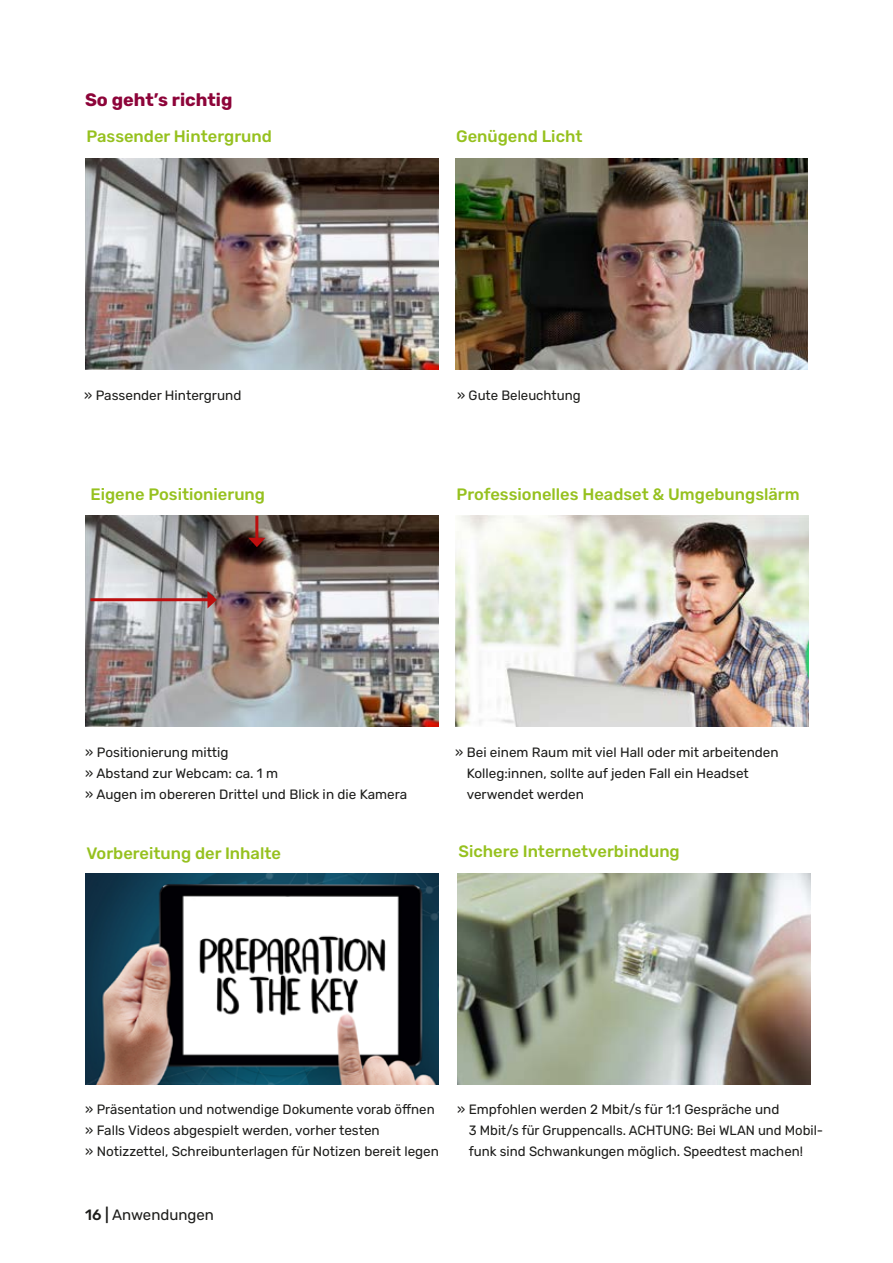
<style>
.page{position:relative;width:893px;height:1263px;background:#fff}
.page>*{position:absolute;margin:0;border:0;box-sizing:border-box;transform-origin:0 0}
.t1{font:700 18px "Rubik";color:#8d0439}
.t2{font:500 16.5px "Rubik";color:#96c11f}
.t3{font:15px "Rubik";color:#1d1d1b}
.t4{font:13.5px/21px "Rubik";color:#1d1d1b}
.s1{font-weight:500}
</style>
<div class="page">
<img style="left:85px;top:158px;width:353px;height:211px">
<img style="left:455px;top:159px;width:353px;height:210px">
<img style="left:85px;top:515px;width:353px;height:211px">
<img style="left:455px;top:516px;width:353px;height:210px">
<hr style="left:90px;top:598px;width:120px;height:3px;background:#bc0e0e">
<svg style="left:207px;top:591px;width:10px;height:17px"></svg>
<img style="left:457px;top:874px;width:353px;height:210px">
<img style="left:85px;top:874px;width:353px;height:210px">
<hr style="left:255px;top:516px;width:3px;height:24px;background:#bc0e0e">
<svg style="left:248px;top:538px;width:18px;height:9px"></svg>
<h1 class="t1" style="left:85px;top:90px;width:149px">So geht’s richtig</h1>
<p class="t2" style="left:86px;top:128px;width:187px">Passender Hintergrund</p>
<p class="t2" style="left:456px;top:128px;width:128px">Genügend Licht</p>
<p class="t4" style="left:84px;top:385px;width:159px">» Passender Hintergrund</p>
<p class="t2" style="left:90px;top:485px;width:176px">Eigene Positionierung</p>
<p class="t4" style="left:457px;top:385px;width:125px">» Gute Beleuchtung</p>
<p class="t2" style="left:456px;top:485px;width:345px">Professionelles Headset &amp; Umgebungslärm</p>
<p class="t4" style="left:85px;top:742px;width:323px">» Positionierung mittig<br>» Abstand zur Webcam: ca. 1 m<br>» Augen im obereren Drittel und Blick in die Kamera</p>
<p class="t2" style="left:86px;top:844px;width:196px">Vorbereitung der Inhalte</p>
<p class="t4" style="left:467px;top:742px;width:313px;text-indent:-12px">» Bei einem Raum mit viel Hall oder mit arbeitenden<br>Kolleg:innen, sollte auf jeden Fall ein Headset verwendet werden</p>
<p class="t2" style="left:458px;top:842px;width:223px">Sichere Internetverbindung</p>
<p class="t4" style="left:85px;top:1099px;width:355px">» Präsentation und notwendige Dokumente vorab öffnen » Falls Videos abgespielt werden, vorher testen<br>» Notizzettel, Schreibunterlagen für Notizen bereit legen</p>
<p class="t3" style="left:85px;top:1207px;width:130px"><span class="s1">16 |</span> Anwendungen</p>
<p class="t4" style="left:469px;top:1099px;width:356px;text-indent:-12px">» Empfohlen werden 2 Mbit/s für 1:1 Gespräche und<br>3 Mbit/s für Gruppencalls. ACHTUNG: Bei WLAN und Mobil-- funk sind Schwankungen möglich. Speedtest machen!</p>
</div>
